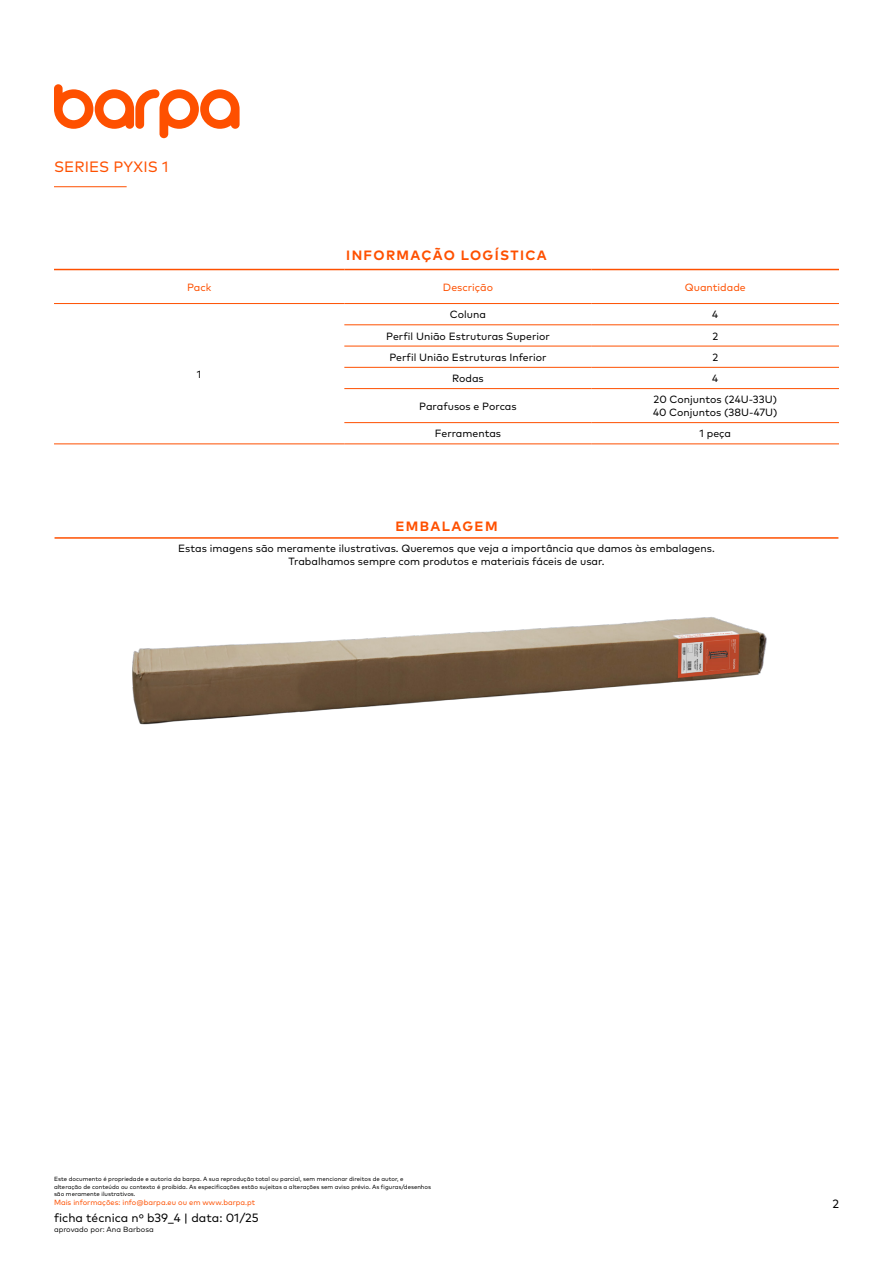
<style>
.page{position:relative;width:893px;height:1263px;background:#fff}
.page>*{position:absolute;margin:0;border:0;box-sizing:border-box;transform-origin:0 0}
.t1{font:15px "Mark Pro";letter-spacing:.005em;color:#fe5000}
.t2{font:700 13.5px "Mark Pro";letter-spacing:.1em;color:#fe5000}
.t3{font:12px "Mark Pro";color:#000}
.t4{font:10.5px "Mark Pro";color:#000}
.t5{font:10.5px "Mark Pro";color:#fe5000}
.t6{font:7.5px "Mark Pro";color:#fe5000}
.t7{font:7.5px "Mark Pro";color:#000}
.t8{font:6px/7.5px "Mark Pro";color:#000}
</style>
<div class="page">
<svg style="left:54px;top:84px;width:186px;height:54px"></svg>
<hr style="left:54px;top:186px;width:73px;height:1px;background:#fe5000">
<hr style="left:54px;top:303px;width:290px;height:1px;background:#fe5000">
<hr style="left:344px;top:303px;width:248px;height:1px;background:#fe5000">
<hr style="left:592px;top:303px;width:247px;height:1px;background:#fe5000">
<hr style="left:344px;top:325px;width:248px;height:1px;background:#fe5000">
<hr style="left:592px;top:325px;width:247px;height:1px;background:#fe5000">
<hr style="left:344px;top:346px;width:248px;height:1px;background:#fe5000">
<hr style="left:592px;top:346px;width:247px;height:1px;background:#fe5000">
<hr style="left:344px;top:367px;width:248px;height:1px;background:#fe5000">
<hr style="left:592px;top:367px;width:247px;height:1px;background:#fe5000">
<hr style="left:344px;top:388px;width:248px;height:1px;background:#fe5000">
<hr style="left:592px;top:388px;width:247px;height:1px;background:#fe5000">
<hr style="left:592px;top:422px;width:247px;height:1px;background:#fe5000">
<hr style="left:592px;top:444px;width:247px;height:1px;background:#fe5000">
<hr style="left:344px;top:422px;width:248px;height:1px;background:#fe5000">
<hr style="left:54px;top:444px;width:290px;height:1px;background:#fe5000">
<hr style="left:344px;top:444px;width:248px;height:1px;background:#fe5000">
<hr style="left:54px;top:269px;width:290px;height:1px;background:#fe5000">
<hr style="left:344px;top:269px;width:248px;height:1px;background:#fe5000">
<hr style="left:592px;top:269px;width:247px;height:1px;background:#fe5000">
<img style="left:132px;top:617px;width:635px;height:108px">
<hr style="left:55px;top:537px;width:783px;height:2px;background:#fe5000">
<h1 class="t1" style="left:54px;top:156px;width:116px">SERIES PYXIS 1</h1>
<p class="t2" style="left:346px;top:245px;width:202px">INFORMAÇÃO LOGÍSTICA</p>
<p class="t5" style="left:187px;top:279px;width:26px">Pack</p>
<p class="t5" style="left:443px;top:279px;width:52px">Descrição</p>
<p class="t5" style="left:685px;top:279px;width:62px">Quantidade</p>
<p class="t4" style="left:197px;top:366px;width:6px">1</p>
<p class="t4" style="left:450px;top:307px;width:38px">Coluna</p>
<p class="t4" style="left:712px;top:307px;width:8px">4</p>
<p class="t4" style="left:386px;top:328px;width:165px">Perfil União Estruturas Superior</p>
<p class="t4" style="left:712px;top:328px;width:7px">2</p>
<p class="t4" style="left:389px;top:349px;width:159px">Perfil União Estruturas Inferior</p>
<p class="t4" style="left:712px;top:349px;width:7px">2</p>
<p class="t4" style="left:452px;top:370px;width:33px">Rodas</p>
<p class="t4" style="left:712px;top:370px;width:8px">4</p>
<p class="t4" style="left:419px;top:398px;width:99px">Parafusos e Porcas</p>
<p class="t4" style="left:654px;top:392px;width:125px">20 Conjuntos (24U-33U)</p>
<p class="t4" style="left:653px;top:404px;width:126px">40 Conjuntos (38U-47U)</p>
<p class="t4" style="left:435px;top:426px;width:68px">Ferramentas</p>
<p class="t4" style="left:700px;top:426px;width:33px">1 peça</p>
<p class="t2" style="left:395px;top:515px;width:104px">EMBALAGEM</p>
<p class="t4" style="left:178px;top:541px;width:538px">Estas imagens são meramente ilustrativas. Queremos que veja a importância que damos às embalagens.</p>
<p class="t4" style="left:288px;top:553px;width:317px">Trabalhamos sempre com produtos e materiais fáceis de usar.</p>
<p class="t8" style="left:54px;top:1175px;width:379px">Este documento é propriedade e autoria da barpa. A sua reprodução total ou parcial, sem mencionar direitos de autor, e alteração de conteúdo ou contexto é proibida. As especificações estão sujeitas a alterações sem aviso prévio. As figuras/desenhos são meramente ilustrativos.</p>
<p class="t6" style="left:54px;top:1197px;width:203px">Mais informações: info@barpa.eu ou em www.barpa.pt</p>
<p class="t3" style="left:832px;top:1195px;width:8px">2</p>
<p class="t3" style="left:54px;top:1208px;width:206px">ficha técnica nº b39_4 | data: 01/25</p>
<p class="t7" style="left:54px;top:1224px;width:101px">aprovado por: Ana Barbosa</p>
</div>
